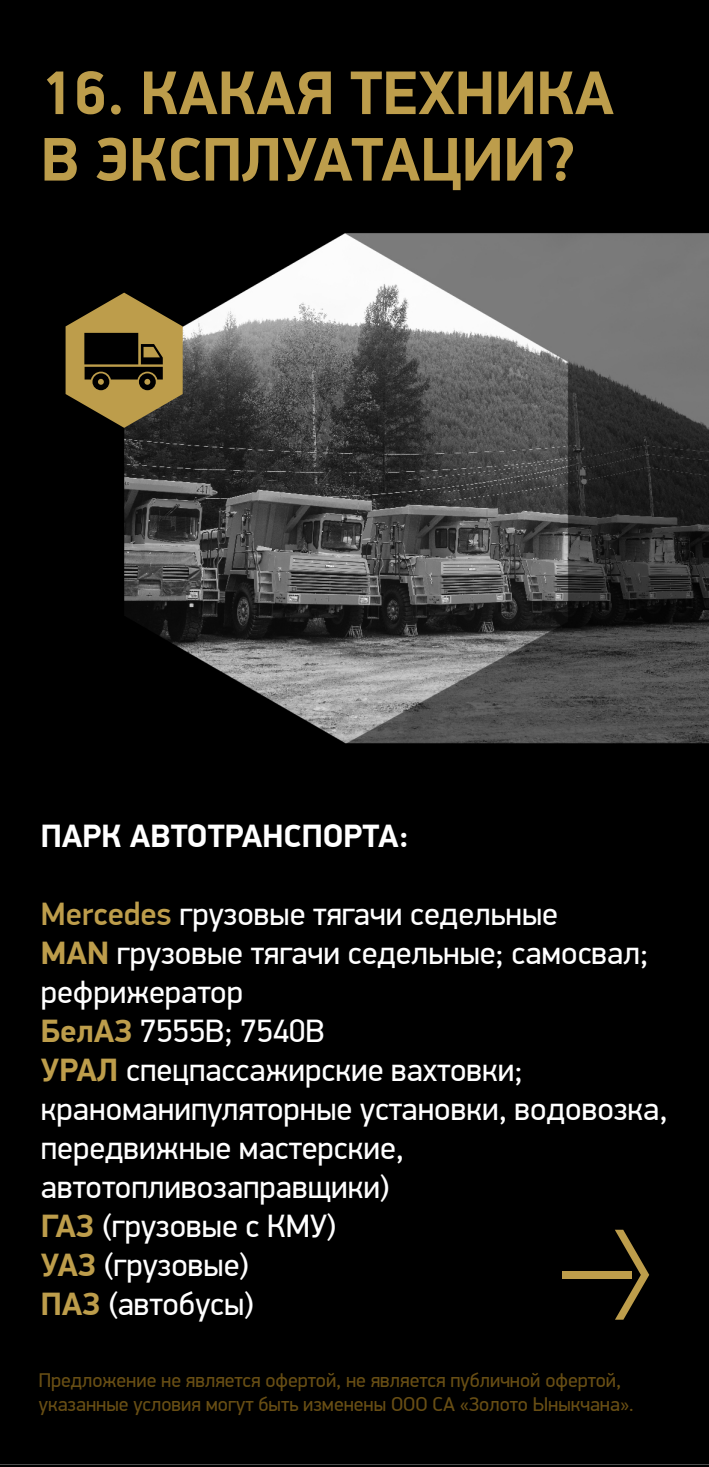
<style>
.page{position:relative;width:709px;height:1467px;background:#fff}
.page>*{position:absolute;margin:0;border:0;box-sizing:border-box;transform-origin:0 0}
.t1{font:700 61.75px/66.5px "PF Din Display Pro";color:#bd9d4b}
.t2{font:32.5px/39px "PF Din Display Pro";color:#fff}
.t3{font:700 32.5px "PF Din Display Pro";color:#fff}
.t4{font:20px/24px "PF Din Display Pro";color:#684e14}
.s1{font-weight:500;color:#bd9d4b}
.s2{font-weight:700;color:#bd9d4b}
</style>
<div class="page">
<img style="left:0;top:0;width:709px;height:1464px">
<svg style="left:614px;top:1230px;width:35px;height:90px;background:#302813"></svg>
<div style="left:562px;top:1271px;width:69px;height:7px;background:#bd9d4b"></div>
<svg style="left:66px;top:293px;width:117px;height:135px;background:#6b592c"></svg>
<h1 class="t1" style="left:41px;top:61px;width:575px">16. КАКАЯ ТЕХНИКА<br>В ЭКСПЛУАТАЦИИ?</h1>
<p class="t3" style="left:41px;top:816px;width:370px">ПАРК АВТОТРАНСПОРТА:</p>
<p class="t2" style="left:41px;top:895px;width:628px"><span class="s1">Mercedes</span> грузовые тягачи седельные<br><span class="s2">МАN</span> грузовые тягачи седельные; самосвал; рефрижератор<br><span class="s2">БелАЗ</span> 7555В; 7540В<br><span class="s2">УРАЛ</span> спецпассажирские вахтовки; краноманипуляторные установки, водовозка, передвижные мастерские, автотопливозаправщики)<br><span class="s2">ГАЗ</span> (грузовые с КМУ)<br><span class="s2">УАЗ</span> (грузовые)<br><span class="s2">ПАЗ</span> (автобусы)</p>
<p class="t4" style="left:39px;top:1368px;width:596px">Предложение не является офертой, не является публичной офертой, указанные условия могут быть изменены ООО СА «Золото Ыныкчана».</p>
</div>
